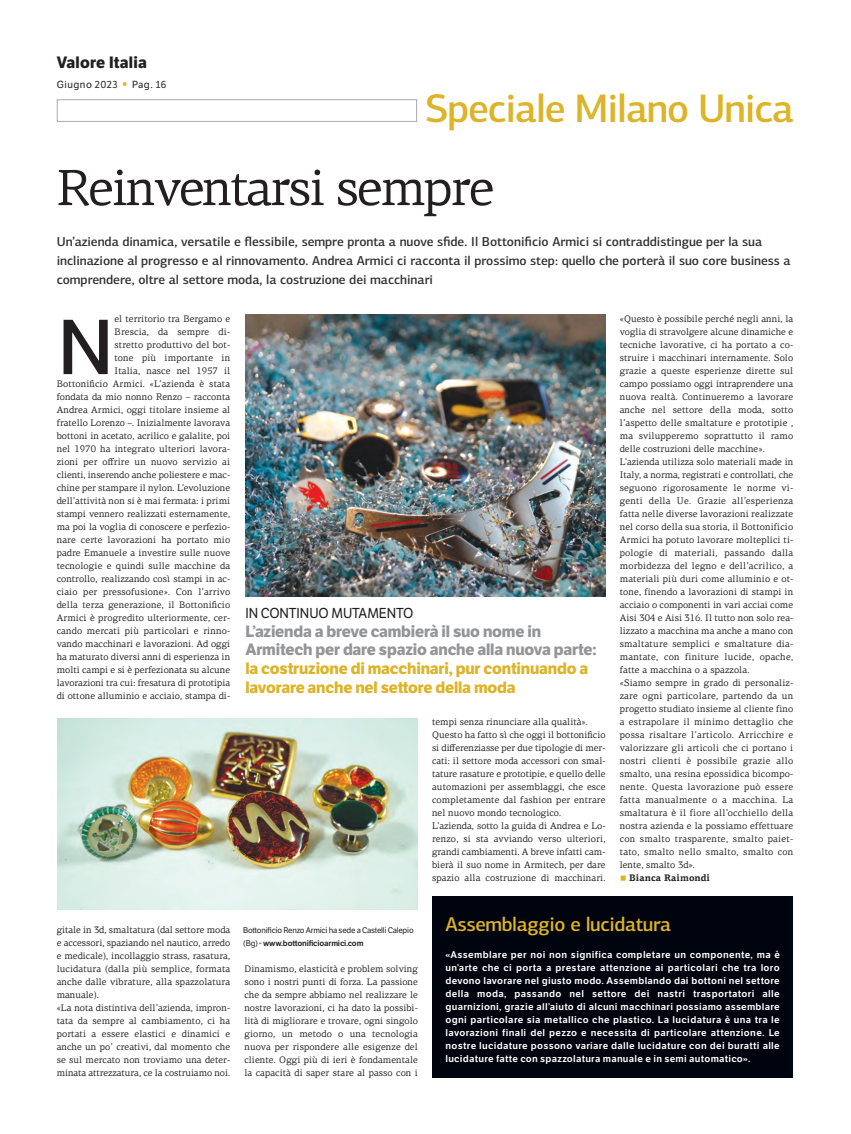
<style>
.page{position:relative;width:851px;height:1134px;background:#fff}
.page>*{position:absolute;margin:0;border:0;box-sizing:border-box;transform-origin:0 0}
.t1{font:500 79.3px "PF Centro Sans Pro";color:#231f20}
.t2{font:51px "PF Centro Serif Pro";letter-spacing:-.04em;color:#231f20}
.t3{font:500 40px "PF Centro Sans Pro";letter-spacing:-.03em;color:#ddb328}
.t4{font:500 20px "PF Centro Sans Pro";letter-spacing:-.02em;color:#ddb328}
.t5{font:700 16px/18.7px "LFT Etica";letter-spacing:-.01em;color:#939598}
.t6{font:700 16px/18.7px "LFT Etica";letter-spacing:-.01em;color:#ddb328}
.t7{font:700 16px "LFT Etica";letter-spacing:.015em;color:#231f20}
.t8{font:14px "LFT Etica";letter-spacing:-.005em;color:#231f20;scale:.96 1}
.t9{font:500 13px/19px "PF Centro Sans Pro";letter-spacing:-.005em;color:#312f30}
.t10{font:10px "LFT Etica";letter-spacing:.05em;color:#231f20}
.t11{font:9.5px/13px "PF Centro Serif Pro";letter-spacing:.01em;color:#231f20}
.t12{font:600 9.5px/13px "LFT Etica";letter-spacing:.025em;color:#fff;text-align:justify}
.t13{font:700 9.5px "PF Centro Serif Pro";color:#231f20}
.t14{font:8px/13px "LFT Etica";letter-spacing:-.025em;color:#231f20}
.s1{font-size:16px;color:#ddb328}
.s2{font-weight:400;font-size:8px;color:#ddb328}
.s3{font-weight:600}
</style>
<div class="page">
<img style="left:245px;top:315px;width:360px;height:282px">
<div style="left:432px;top:896px;width:361px;height:181px;background:#00040f"></div>
<img style="left:57px;top:718px;width:360px;height:191px">
<div style="left:57px;top:99px;width:360px;height:23px;border:1px solid #a8a9ad"></div>
<h3 class="t7" style="left:57px;top:57px;width:92px">Valore Italia</h3>
<p class="t10" style="left:57px;top:81px;width:111px">Giugno 2023 <span class="s1">•</span> Pag. 16</p>
<h3 class="t3" style="left:425px;top:94px;width:371px">Speciale Milano Unica</h3>
<h2 class="t2" style="left:57px;top:169px;width:439px">Reinventarsi sempre</h2>
<p class="t9" style="left:57px;top:233px;width:735px">Un’azienda dinamica, versatile e flessibile, sempre pronta a nuove sfide. Il Bottonificio Armici si contraddistingue per la sua inclinazione al progresso e al rinnovamento. Andrea Armici ci racconta il prossimo step: quello che porterà il suo core business a comprendere, oltre al settore moda, la costruzione dei macchinari</p>
<p class="t11" style="left:57px;top:313px;width:175px;text-align:right">el territorio tra Bergamo e<br>Brescia, da sempre di-<br>stretto produttivo del bot-<br>tone più importante in<br>Italia, nasce nel 1957 il<br>Bottonificio Armici. «L’azienda è stata fondata da mio nonno Renzo – racconta Andrea Armici, oggi titolare insieme al fratello Lorenzo –. Inizialmente lavorava bottoni in acetato, acrilico e galalite, poi nel 1970 ha integrato ulteriori lavora&shy;zioni per offrire un nuovo servizio ai clienti, inserendo anche poliestere e mac&shy;chine per stampare il nylon. L’evoluzione dell’attività non si è mai fermata: i primi stampi vennero realizzati esternamente, ma poi la voglia di conoscere e perfezio&shy;nare certe lavorazioni ha portato mio padre Emanuele a investire sulle nuove tecnologie e quindi sulle macchine da controllo, realizzando così stampi in ac&shy;ciaio per pressofusione». Con l’arrivo della terza generazione, il Bottonificio Armici è progredito ulteriormente, cer&shy;cando mercati più particolari e rinno&shy;vando macchinari e lavorazioni. Ad oggi ha maturato diversi anni di esperienza in molti campi e si è perfezionata su alcune lavorazioni tra cui: fresatura di prototipia di ottone alluminio e acciaio, stampa di-</p>
<h1 class="t1" style="left:57px;top:318px;width:58px">N</h1>
<p class="t11" style="left:57px;top:924px;width:175px">gitale in 3d, smaltatura (dal settore moda e accessori, spaziando nel nautico, arredo e medicale), incollaggio strass, rasatura, lucidatura (dalla più semplice, formata anche dalle vibrature, alla spazzolatura manuale).<br>«La nota distintiva dell’azienda, impron&shy;tata da sempre al cambiamento, ci ha portati a essere elastici e dinamici e anche un po’ creativi, dal momento che se sul mercato non troviamo una deter&shy;minata attrezzatura, ce la costruiamo noi.</p>
<h3 class="t8" style="left:245px;top:608px;width:176px">IN CONTINUO MUTAMENTO</h3>
<h3 class="t5" style="left:245px;top:623px;width:352px">L’azienda a breve cambierà il suo nome in<br>Armitech per dare spazio anche alla nuova parte:</h3>
<h3 class="t6" style="left:245px;top:661px;width:344px">la costruzione di macchinari, pur continuando a lavorare anche nel settore della moda</h3>
<p class="t11" style="left:432px;top:716px;width:175px">tempi senza rinunciare alla qualità».<br>Questo ha fatto sì che oggi il bottonificio si differenziasse per due tipologie di mer&shy;cati: il settore moda accessori con smal&shy;tature rasature e prototipie, e quello delle automazioni per assemblaggi, che esce completamente dal fashion per entrare nel nuovo mondo tecnologico.<br>L’azienda, sotto la guida di Andrea e Lo&shy;renzo, si sta avviando verso ulteriori, grandi cambiamenti. A breve infatti cam&shy;bierà il suo nome in Armitech, per dare spazio alla costruzione di macchinari.</p>
<p class="t11" style="left:619px;top:313px;width:175px">«Questo è possibile perché negli anni, la voglia di stravolgere alcune dinamiche e tecniche lavorative, ci ha portato a co&shy;struire i macchinari internamente. Solo grazie a queste esperienze dirette sul campo possiamo oggi intraprendere una nuova realtà. Continueremo a lavorare anche nel settore della moda, sotto l’aspetto delle smaltature e prototipie , ma svilupperemo soprattutto il ramo delle costruzioni delle macchine».<br>L’azienda utilizza solo materiali made in Italy, a norma, registrati e controllati, che seguono rigorosamente le norme vi&shy;genti della Ue. Grazie all’esperienza fatta nelle diverse lavorazioni realizzate nel corso della sua storia, il Bottonificio Armici ha potuto lavorare molteplici ti&shy;pologie di materiali, passando dalla morbidezza del legno e dell’acrilico, a materiali più duri come alluminio e ot&shy;tone, finendo a lavorazioni di stampi in acciaio o componenti in vari acciai come Aisi 304 e Aisi 316. Il tutto non solo rea&shy;lizzato a macchina ma anche a mano con smaltature semplici e smaltature dia&shy;mantate, con finiture lucide, opache, fatte a macchina o a spazzola.<br>«Siamo sempre in grado di personaliz&shy;zare ogni particolare, partendo da un progetto studiato insieme al cliente fino a estrapolare il minimo dettaglio che possa risaltare l’articolo. Arricchire e valorizzare gli articoli che ci portano i nostri clienti è possibile grazie allo smalto, una resina epossidica bicompo&shy;nente. Questa lavorazione può essere fatta manualmente o a macchina. La smaltatura è il fiore all’occhiello della nostra azienda e la possiamo effettuare con smalto trasparente, smalto paiet&shy;tato, smalto nello smalto, smalto con lente, smalto 3d».</p>
<p class="t13" style="left:619px;top:874px;width:92px"><span class="s2">■</span> Bianca Raimondi</p>
<p class="t14" style="left:243px;top:925px;width:172px">Bottonificio Renzo Armici ha sede a Castelli Calepio (Bg) - <span class="s3">www.bottonificioarmici.com</span></p>
<p class="t11" style="left:244px;top:963px;width:175px;text-align:justify">Dinamismo, elasticità e problem solving sono i nostri punti di forza. La passione che da sempre abbiamo nel realizzare le nostre lavorazioni, ci ha dato la possibi&shy;lità di migliorare e trovare, ogni singolo giorno, un metodo o una tecnologia nuova per rispondere alle esigenze del cliente. Oggi più di ieri è fondamentale la capacità di saper stare al passo con i</p>
<h3 class="t4" style="left:445px;top:917px;width:227px">Assemblaggio e lucidatura</h3>
<p class="t12" style="left:445px;top:949px;width:336px">«Assemblare per noi non significa completare un componente, ma è un’arte che ci porta a prestare attenzione ai particolari che tra loro devono lavorare nel giusto modo. Assemblando dai bottoni nel settore della moda, passando nel settore dei nastri trasportatori alle guarnizioni, grazie all’aiuto di alcuni macchinari possiamo assemblare ogni particolare sia metallico che plastico. La lucidatura è una tra le lavorazioni finali del pezzo e necessita di particolare attenzione. Le nostre lucidature possono variare dalle lucidature con dei buratti alle lucidature fatte con spazzolatura manuale e in semi automatico».</p>
</div>
